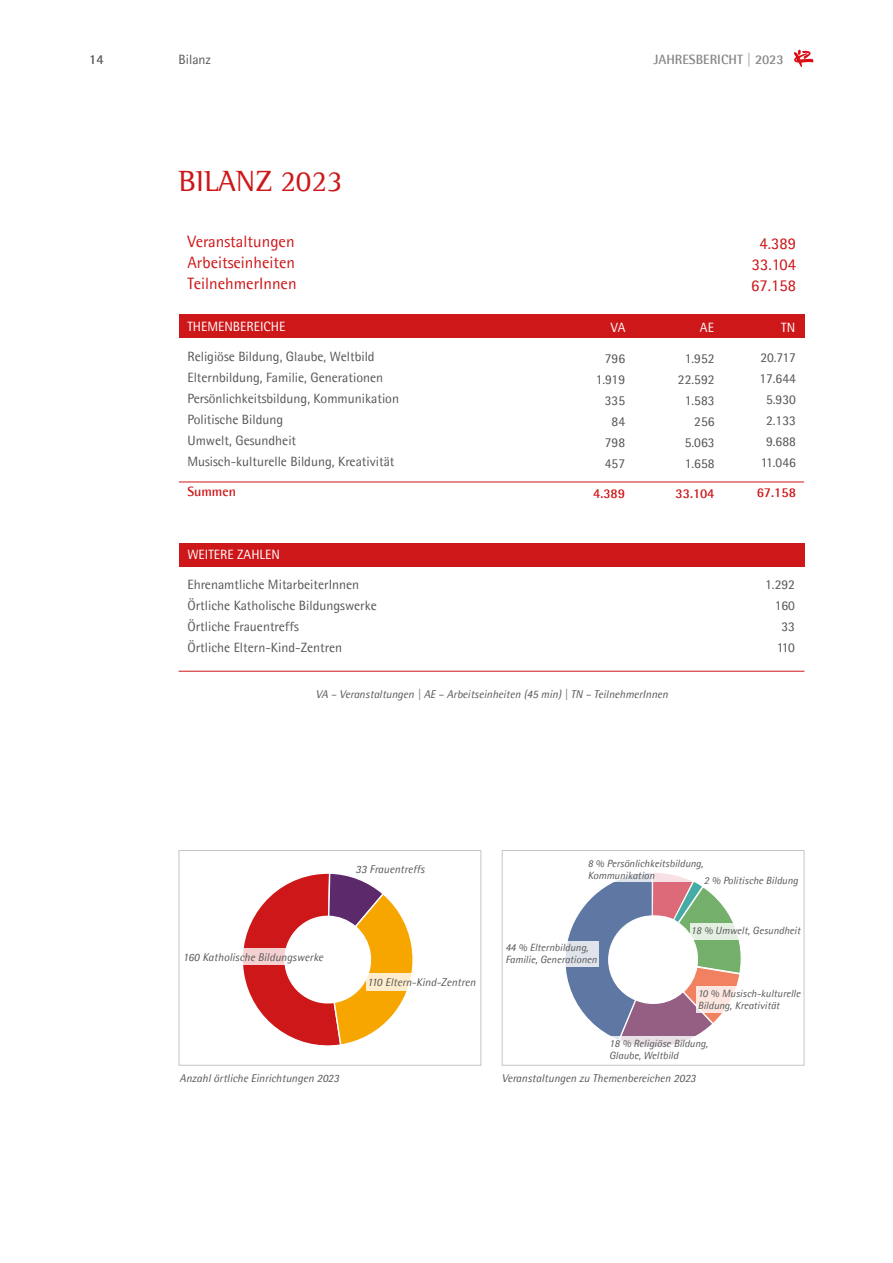
<style>
.page{position:relative;width:893px;height:1263px;background:#fff}
.page>*{position:absolute;margin:0;border:0;box-sizing:border-box;transform-origin:0 0}
.t1{font:30px "Agfa Rotis Semi Serif";color:#cd1719}
.t2{font:16.5px/21px "Agfa Rotis Semisans";color:#cd1719;text-align:center}
.t3{font:13.5px/21px "Agfa Rotis Semisans";color:#575756;text-align:right}
.t4{font:13.5px "Agfa Rotis Semisans";color:#fff}
.t5{font:700 13.5px "Agfa Rotis Semisans";color:#cd1719}
.t6{font:700 13.5px "Agfa Rotis Semisans";color:#878787}
.t7{font:700 13.5px "Agfa Rotis Semisans";color:#575756}
.t8{font:italic 11.25px "Agfa Rotis Semisans";color:#575756}
.t9{font:italic 10.5px/12px "Agfa Rotis Semisans";color:#575756}
</style>
<div class="page">
<svg style="left:794px;top:50px;width:19px;height:17px"></svg>
<svg style="left:243px;top:873px;width:170px;height:173px"></svg>
<div style="left:179px;top:850px;width:302px;height:215px;border:1px solid #c6c6c6"></div>
<svg style="left:565px;top:882px;width:176px;height:154px"></svg>
<div style="left:502px;top:850px;width:302px;height:215px;border:1px solid #c6c6c6"></div>
<hr style="left:179px;top:482px;width:625px;height:1px;background:#cd1719">
<hr style="left:179px;top:671px;width:625px;height:1px;background:#cd1719">
<div style="left:179px;top:315px;width:625px;height:23px;background:#cd1719"></div>
<div style="left:179px;top:543px;width:625px;height:24px;background:#cd1719"></div>
<svg style="left:243px;top:948px;width:98px;height:17px"></svg>
<svg style="left:366px;top:973px;width:47px;height:17px"></svg>
<div style="left:352px;top:860px;width:89px;height:17px;background:#fff"></div>
<svg style="left:565px;top:940px;width:33px;height:26px"></svg>
<svg style="left:612px;top:1036px;width:83px;height:11px"></svg>
<svg style="left:696px;top:986px;width:45px;height:27px"></svg>
<svg style="left:690px;top:923px;width:51px;height:17px"></svg>
<p class="t7" style="left:89px;top:51px;width:16px">14</p>
<p class="t3" style="left:179px;top:48px;width:34px">Bilanz</p>
<p class="t6" style="left:653px;top:51px;width:132px">JAHRESBERICHT | 2023</p>
<h1 class="t1" style="left:179px;top:163px;width:166px">BILANZ 2023</h1>
<p class="t2" style="left:187px;top:231px;width:111px;text-align:left">Veranstaltungen<br>Arbeitseinheiten<br>TeilnehmerInnen</p>
<p class="t4" style="left:187px;top:319px;width:99px">THEMENBEREICHE</p>
<p class="t3" style="left:187px;top:346px;width:213px;text-align:left">Religiöse Bildung, Glaube, Weltbild Elternbildung, Familie, Generationen Persönlichkeitsbildung, Kommunikation Politische Bildung<br>Umwelt, Gesundheit Musisch-kulturelle Bildung, Kreativität</p>
<p class="t5" style="left:187px;top:483px;width:50px">Summen</p>
<p class="t2" style="left:751px;top:232px;width:46px">4.389<br>33.104<br>67.158</p>
<p class="t4" style="left:611px;top:320px;width:16px">VA</p>
<p class="t4" style="left:700px;top:320px;width:16px">AE</p>
<p class="t4" style="left:781px;top:320px;width:16px">TN</p>
<p class="t3" style="left:596px;top:348px;width:31px">796<br>1.919<br>335<br>84<br>798<br>457</p>
<p class="t5" style="left:593px;top:485px;width:33px">4.389</p>
<p class="t3" style="left:678px;top:348px;width:38px">1.952<br>22.592<br>1.583<br>256<br>5.063<br>1.658</p>
<p class="t5" style="left:676px;top:485px;width:40px">33.104</p>
<p class="t3" style="left:759px;top:347px;width:38px;text-align:center">20.717<br>17.644<br>5.930<br>2.133<br>9.688<br>11.046</p>
<p class="t5" style="left:757px;top:484px;width:41px">67.158</p>
<p class="t4" style="left:187px;top:547px;width:94px">WEITERE ZAHLEN</p>
<p class="t3" style="left:187px;top:574px;width:173px">Ehrenamtliche MitarbeiterInnen</p>
<p class="t3" style="left:765px;top:574px;width:31px">1.292</p>
<p class="t3" style="left:187px;top:595px;width:191px">Örtliche Katholische Bildungswerke</p>
<p class="t3" style="left:775px;top:595px;width:22px">160</p>
<p class="t3" style="left:187px;top:616px;width:113px">Örtliche Frauentreffs</p>
<p class="t3" style="left:781px;top:616px;width:15px">33</p>
<p class="t3" style="left:187px;top:637px;width:156px">Örtliche Eltern-Kind-Zentren</p>
<p class="t3" style="left:777px;top:637px;width:20px">110</p>
<p class="t8" style="left:316px;top:687px;width:354px">VA – Veranstaltungen | AE – Arbeitseinheiten (45 min) | TN – TeilnehmerInnen</p>
<p class="t8" style="left:183px;top:950px;width:142px">160 Katholische Bildungswerke</p>
<p class="t8" style="left:355px;top:862px;width:71px">33 Frauentreffs</p>
<p class="t8" style="left:367px;top:975px;width:110px">110 Eltern-Kind-Zentren</p>
<p class="t8" style="left:180px;top:1071px;width:161px">Anzahl örtliche Einrichtungen 2023</p>
<p class="t9" style="left:588px;top:857px;width:117px">8 % Persönlichkeitsbildung,<br>Kommunikation</p>
<p class="t9" style="left:704px;top:874px;width:96px">2 % Politische Bildung</p>
<p class="t9" style="left:505px;top:941px;width:93px">44 % Elternbildung,<br>Familie, Generationen</p>
<p class="t9" style="left:691px;top:924px;width:111px">18 % Umwelt, Gesundheit</p>
<p class="t9" style="left:698px;top:987px;width:104px">10 % Musisch-kulturelle<br>Bildung, Kreativität</p>
<p class="t9" style="left:609px;top:1037px;width:100px">18 % Religiöse Bildung,<br>Glaube, Weltbild</p>
<p class="t8" style="left:502px;top:1071px;width:196px">Veranstaltungen zu Themenbereichen 2023</p>
</div>
